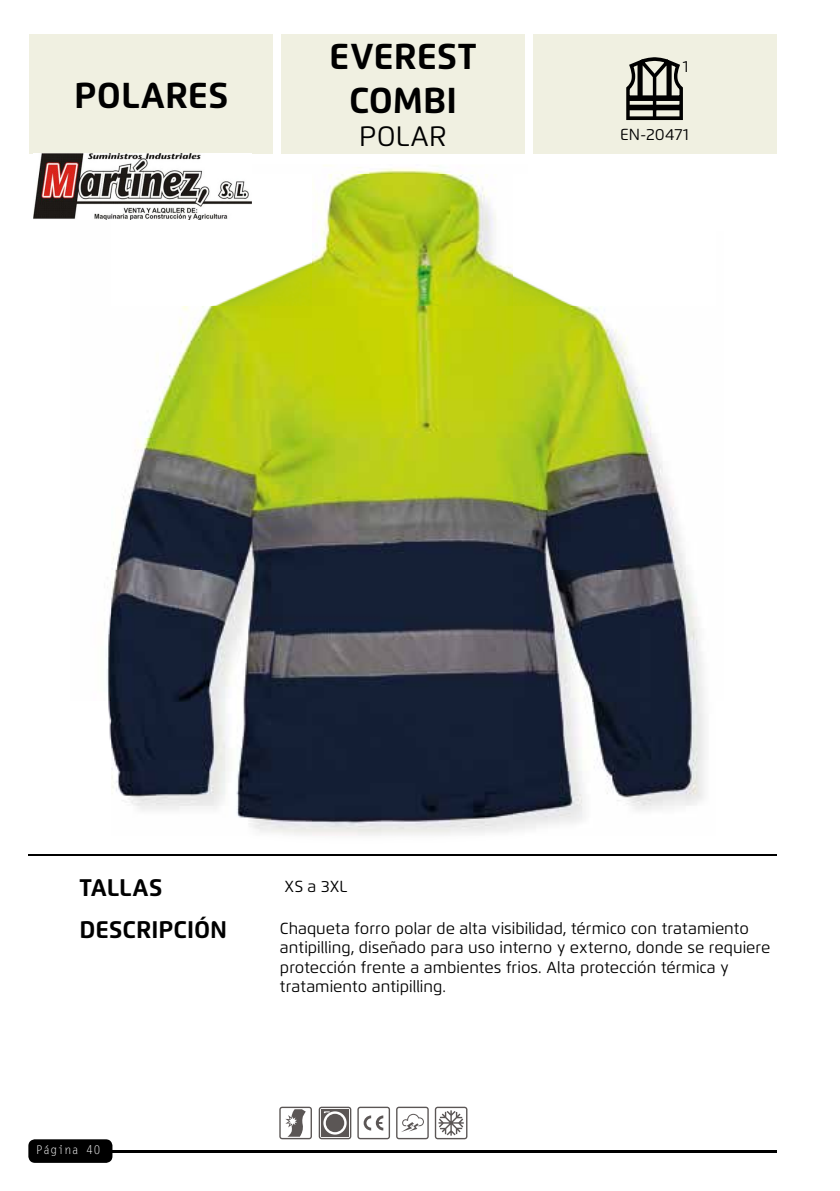
<style>
.page{position:relative;width:840px;height:1191px;background:#fff}
.page>*{position:absolute;margin:0;border:0;box-sizing:border-box;transform-origin:0 0}
.t1{font:700 36px/43.2px "Flexo";color:#000;text-align:center}
.t2{font:28px "Flexo";letter-spacing:.005em;color:#000}
.t3{font:700 24px/42.2px "Flexo";color:#000}
.t4{font:16px/19.2px "Flexo";color:#000}
.t5{font:12px "Letter Gothic Std";color:#fff}
</style>
<div class="page">
<div style="left:532px;top:34px;width:244px;height:119px;background:#f0f0e1"></div>
<svg style="left:626px;top:57px;width:56px;height:63px"></svg>
<hr style="left:28px;top:854px;width:748px;height:1px;background:#000">
<div style="left:28px;top:1139px;width:84px;height:23px;background:#000"></div>
<hr style="left:112px;top:1150px;width:664px;height:2px;background:#000">
<svg style="left:279px;top:1106px;width:33px;height:33px"></svg>
<svg style="left:396px;top:1106px;width:32px;height:33px"></svg>
<svg style="left:357px;top:1106px;width:33px;height:33px"></svg>
<svg style="left:318px;top:1106px;width:33px;height:33px"></svg>
<svg style="left:323px;top:1111px;width:23px;height:23px"></svg>
<div style="left:325px;top:1113px;width:19px;height:19px;background:#5b5655;border-radius:50%"></div>
<svg style="left:434px;top:1106px;width:33px;height:33px"></svg>
<img style="left:111px;top:231px;width:594px;height:605px">
<img style="left:251px;top:165px;width:245px;height:66px">
<img style="left:107px;top:610px;width:4px;height:131px">
<div style="left:281px;top:34px;width:243px;height:119px;background:#f0f0e1"></div>
<div style="left:29px;top:34px;width:244px;height:119px;background:#f0f0e1"></div>
<img style="left:33px;top:153px;width:218px;height:67px">
<h1 class="t1" style="left:74px;top:73px;width:155px">POLARES</h1>
<h1 class="t1" style="left:329px;top:35px;width:149px">EVEREST<br>COMBI</h1>
<h2 class="t2" style="left:359px;top:119px;width:89px">POLAR</h2>
<p class="t4" style="left:682px;top:57px;width:7px">1</p>
<p class="t4" style="left:620px;top:124px;width:70px">EN-20471</p>
<h3 class="t3" style="left:79px;top:866px;width:149px">TALLAS<br>DESCRIPCIÓN</h3>
<p class="t4" style="left:284px;top:877px;width:64px">XS a 3XL</p>
<p class="t4" style="left:280px;top:919px;width:491px">Chaqueta forro polar de alta visibilidad, térmico con tratamiento antipilling, diseñado para uso interno y externo, donde se requiere protección frente a ambientes frios. Alta protección térmica y tratamiento antipilling.</p>
<p class="t5" style="left:36px;top:1142px;width:66px">Página 40</p>
</div>
